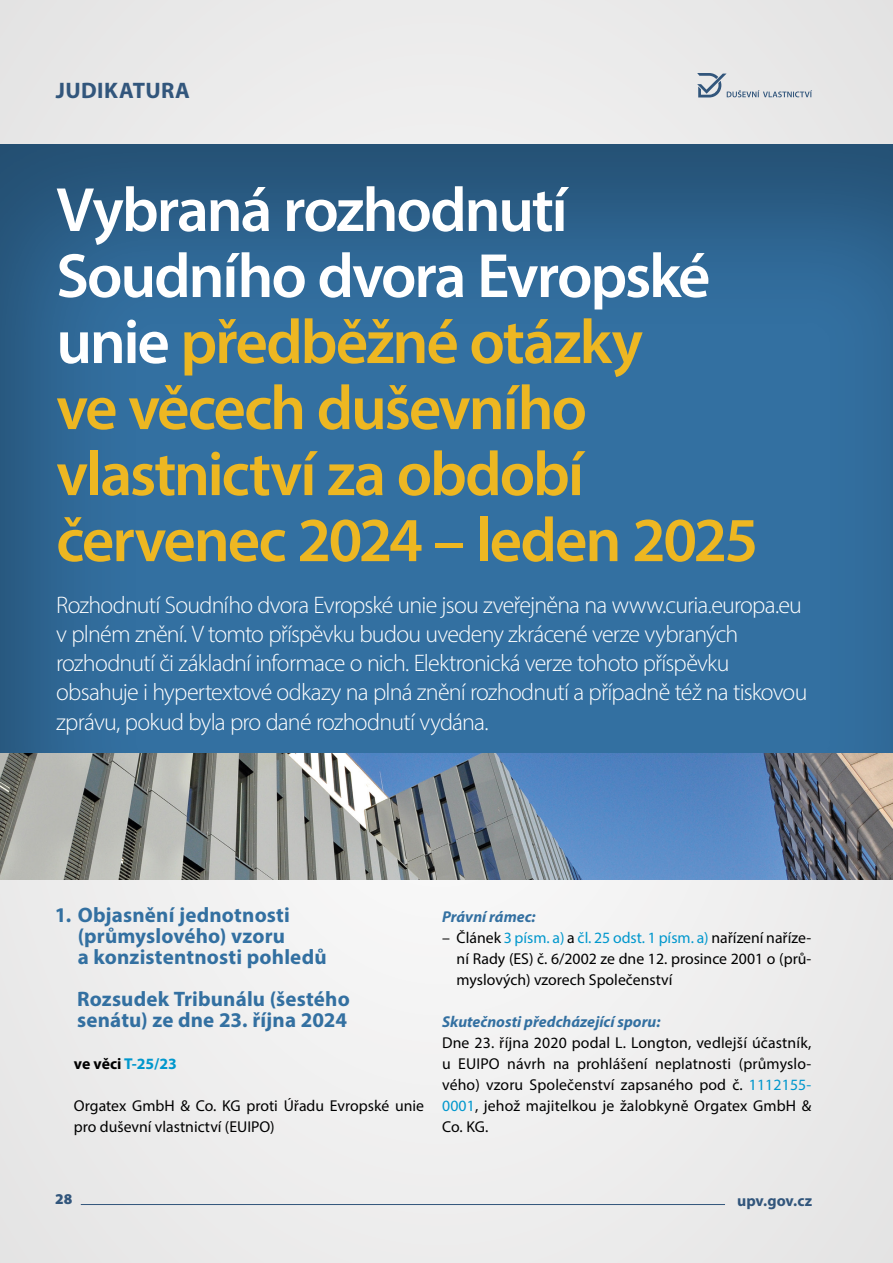
<style>
.page{position:relative;width:893px;height:1263px;background:#edecec}
.page>*{position:absolute;margin:0;border:0;box-sizing:border-box;transform-origin:0 0}
.t1{font:600 63px/66px "Myriad Pro";letter-spacing:-.035em;color:#edb722}
.t2{font:300 24px/29.2px "Myriad Pro";letter-spacing:-.035em;color:#fff}
.t3{font:700 22.5px "Myriad Pro";letter-spacing:.02em;color:#32567c}
.t4{font:700 21px/21px "Myriad Pro";letter-spacing:.01em;color:#3370a1}
.t5{font:15.75px/21px "Myriad Pro";color:#000;text-align:justify}
.t6{font:italic 700 15.75px "Myriad Pro";color:#3370a1}
.t7{font:700 15.75px "Myriad Pro";color:#0097cd}
.t8{font:700 15.75px "Myriad Pro";letter-spacing:.005em;color:#32567c}
.t9{font:900 15px "Myriad Pro";color:#32567c}
.s1{color:#fff}
.s2{color:#000}
.s3{color:#0097cd}
</style>
<div class="page">
<hr style="left:81px;top:1204px;width:644px;height:1px;background:#32567c">
<svg style="left:697px;top:73px;width:115px;height:24px"></svg>
<div style="left:0;top:131px;width:893px;height:662px;background:#000;opacity:.3"></div>
<img style="left:0;top:754px;width:893px;height:126px">
<h3 class="t3" style="left:56px;top:75px;width:136px">JUDIKATURA</h3>
<h1 class="t1" style="left:56px;top:175px;width:704px"><span class="s1">Vybraná rozhodnutí<br>Soudního dvora Evropské unie</span> předběžné otázky<br>ve věcech duševního vlastnictví za období červenec 2024 – leden 2025</h1>
<p class="t2" style="left:56px;top:590px;width:753px">Rozhodnutí Soudního dvora Evropské unie jsou zveřejněna na www.curia.europa.eu v plném znění. V tomto příspěvku budou uvedeny zkrácené verze vybraných rozhodnutí či základní informace o nich. Elektronická verze tohoto příspěvku obsahuje i hypertextové odkazy na plná znění rozhodnutí a případně též na tiskovou zprávu, pokud byla pro dané rozhodnutí vydána.</p>
<h3 class="t4" style="left:78px;top:903px;width:250px;text-indent:-23px">1. Objasnění jednotnosti (průmyslového) vzoru<br>a konzistentnosti pohledů</h3>
<h3 class="t4" style="left:77px;top:987px;width:274px">Rozsudek Tribunálu (šestého senátu) ze dne 23. října 2024</h3>
<p class="t7" style="left:74px;top:1053px;width:104px"><span class="s2">ve věci</span> T-25/23</p>
<p class="t5" style="left:74px;top:1095px;width:352px">Orgatex GmbH &amp; Co. KG proti Úřadu Evropské unie pro duševní vlastnictví (EUIPO)</p>
<p class="t6" style="left:442px;top:906px;width:95px">Právní rámec:</p>
<p class="t5" style="left:457px;top:927px;width:356px;text-indent:-15px">– Článek <span class="s3">3 písm. a)</span> a <span class="s3">čl. 25 odst. 1 písm. a)</span> nařízení naříze&shy;ní Rady (ES) č. 6/2002 ze dne 12. prosince 2001 o (prů&shy;myslových) vzorech Společenství</p>
<p class="t6" style="left:442px;top:1011px;width:220px">Skutečnosti předcházející sporu:</p>
<p class="t5" style="left:442px;top:1032px;width:371px">Dne 23. října 2020 podal L. Longton, vedlejší účastník, u EUIPO návrh na prohlášení neplatnosti (průmyslo&shy;vého) vzoru Společenství zapsaného pod č. <span class="s3">1112155- 0001</span>, jehož majitelkou je žalobkyně Orgatex GmbH &amp; Co. KG.</p>
<p class="t9" style="left:55px;top:1189px;width:19px">28</p>
<p class="t8" style="left:737px;top:1190px;width:77px">upv.gov.cz</p>
</div>
